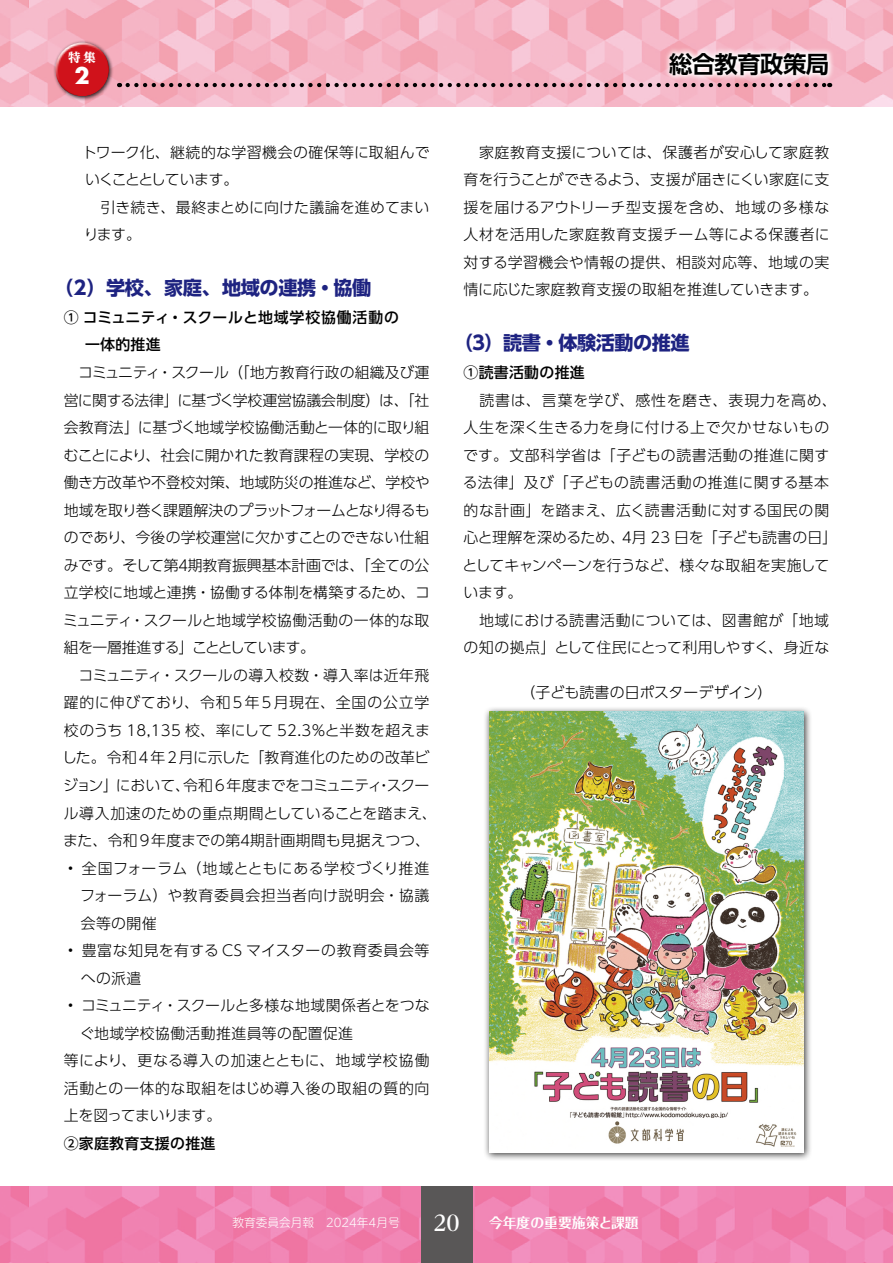
<style>
.page{position:relative;width:893px;height:1263px;background:#fff}
.page>*{position:absolute;margin:0;border:0;box-sizing:border-box;transform-origin:0 0}
.t1{font:700 23.4px "UD Shin Go Pro De";letter-spacing:-.025em;color:#000}
.t2{font:700 22.2px "Futura Std";color:#fff}
.t3{font:700 19.2px "UD Shin Go Pro";letter-spacing:-.025em;color:#1e2381}
.t4{font:300 14.85px/27.6px "UD Shin Go Pro";letter-spacing:.01em;color:#000}
.t5{font:300 14.85px/27.6px "UD Shin Go Pro";letter-spacing:-.01em;color:#000}
.t6{font:500 14.85px/27.6px "UD Shin Go Pro";letter-spacing:.02em;color:#000}
.t7{font:300 14.85px/27.6px "UD Shin Go Pro";letter-spacing:.03em;color:#000}
.t8{font:300 14.85px "UD Shin Go Pro";letter-spacing:.055em;color:#000}
.t9{font:300 14.85px "UD Shin Go Pro";letter-spacing:.045em;color:#000}
.t10{font:300 14.85px "UD Shin Go Pro";letter-spacing:-.03em;color:#000}
.t11{font:700 13.8px "Folk Pro";color:#fff}
.t12{font:800 12.3px "UD Reimin Pro";color:#fff}
.t13{font:300 11.7px "UD Shin M Go Pro";color:#fff}
.s1{font-family:"Reim Pro";font-weight:700;font-size:21.3px}
</style>
<div class="page">
<svg style="left:0;top:1186px;width:893px;height:77px;background:#f081b0"></svg>
<div style="left:421px;top:1186px;width:51px;height:77px;background:#595757"></div>
<svg style="left:0;top:0;width:893px;height:106px;background:#f5b5c5"></svg>
<svg style="left:663px;top:46px;width:172px;height:36px"></svg>
<svg style="left:128px;top:83px;width:702px;height:4px;background:#936d76"></svg>
<div style="left:53px;top:40px;width:60px;height:61px;background:#000;opacity:.75"></div>
<svg style="left:53px;top:40px;width:54px;height:43px"></svg>
<svg style="left:56px;top:51px;width:56px;height:46px;background:#cd2f39"></svg>
<div style="left:483px;top:706px;width:329px;height:455px;background:#000;opacity:.75"></div>
<img style="left:489px;top:712px;width:315px;height:440px">
<p class="t12" style="left:68px;top:47px;width:29px">特 集</p>
<h2 class="t2" style="left:75px;top:61px;width:17px">2</h2>
<p class="t4" style="left:82px;top:138px;width:349px">トワーク化、継続的な学習機会の確保等に取組んでいくこととしています。<br>　引き続き、最終まとめに向けた議論を進めてまいります。</p>
<p class="t3" style="left:54px;top:272px;width:319px">（２）学校、家庭、地域の連携・協働</p>
<p class="t6" style="left:85px;top:303px;width:346px;text-indent:-21px">① コミュニティ・スクールと地域学校協働活動の　　一体的推進</p>
<p class="t5" style="left:62px;top:358px;width:376px">　コミュニティ・スクール（「地方教育行政の組織及び運営に関する法律」に基づく学校運営協議会制度）は、「社会教育法」に基づく地域学校協働活動と一体的に取り組むことにより、社会に開かれた教育課程の実現、学校の働き方改革や不登校対策、地域防災の推進など、学校や地域を取り巻く課題解決のプラットフォームとなり得るものであり、今後の学校運営に欠かすことのできない仕組みです。そして第４期教育振興基本計画では、「全ての公立学校に地域と連携・協働する体制を構築するため、コミュニティ・スクールと地域学校協働活動の一体的な取組を一層推進する」こととしています。<br>　コミュニティ・スクールの導入校数・導入率は近年飛躍的に伸びており、令和５年５月現在、全国の公立学校のうち 18,135 校、率にして 52.3％と半数を超えました。令和４年２月に示した「教育進化のための改革ビジョン」において、令和６年度までをコミュニティ・スクール導入加速のための重点期間としていることを踏まえ、また、令和９年度までの第４期計画期間も見据えつつ、</p>
<p class="t4" style="left:80px;top:854px;width:351px;text-align:justify;text-indent:-13px">• 全国フォーラム（地域とともにある学校づくり推進フォーラム）や教育委員会担当者向け説明会・協議会等の開催</p>
<p class="t7" style="left:81px;top:936px;width:350px;text-indent:-13px">• 豊富な知見を有する CS マイスターの教育委員会等への派遣</p>
<p class="t4" style="left:68px;top:991px;width:364px">• コミュニティ・スクールと多様な地域関係者とをつな</p>
<p class="t4" style="left:80px;top:1019px;width:275px">ぐ地域学校協働活動推進員等の配置促進</p>
<p class="t8" style="left:64px;top:1049px;width:367px">等により、更なる導入の加速とともに、地域学校協働</p>
<p class="t9" style="left:64px;top:1076px;width:367px">活動との一体的な取組をはじめ導入後の取組の質的向</p>
<p class="t10" style="left:64px;top:1104px;width:159px">上を図ってまいります。</p>
<p class="t6" style="left:64px;top:1129px;width:153px">②家庭教育支援の推進</p>
<h1 class="t1" style="left:669px;top:45px;width:162px">総合教育政策局</h1>
<p class="t4" style="left:463px;top:138px;width:368px;text-align:justify">　家庭教育支援については、保護者が安心して家庭教育を行うことができるよう、支援が届きにくい家庭に支援を届けるアウトリーチ型支援を含め、地域の多様な人材を活用した家庭教育支援チーム等による保護者に対する学習機会や情報の提供、相談対応等、地域の実情に応じた家庭教育支援の取組を推進していきます。</p>
<p class="t3" style="left:454px;top:327px;width:237px">（３）読書・体験活動の推進</p>
<p class="t6" style="left:463px;top:358px;width:123px">①読書活動の推進</p>
<p class="t4" style="left:463px;top:385px;width:376px">　読書は、言葉を学び、感性を磨き、表現力を高め、人生を深く生きる力を身に付ける上で欠かせないものです。文部科学省は「子どもの読書活動の推進に関する法律」及び「子どもの読書活動の推進に関する基本的な計画」を踏まえ、広く読書活動に対する国民の関心と理解を深めるため、４月 23 日を「子ども読書の日」としてキャンペーンを行うなど、様々な取組を実施しています。<br>　地域における読書活動については、図書館が「地域の知の拠点」として住民にとって利用しやすく、身近な</p>
<p class="t4" style="left:520px;top:678px;width:254px">（子ども読書の日ポスターデザイン）</p>
<p class="t13" style="left:232px;top:1213px;width:229px">教育委員会月報　2024年4月号　 <span class="s1">20</span></p>
<p class="t11" style="left:489px;top:1211px;width:151px">今年度の重要施策と課題</p>
</div>
